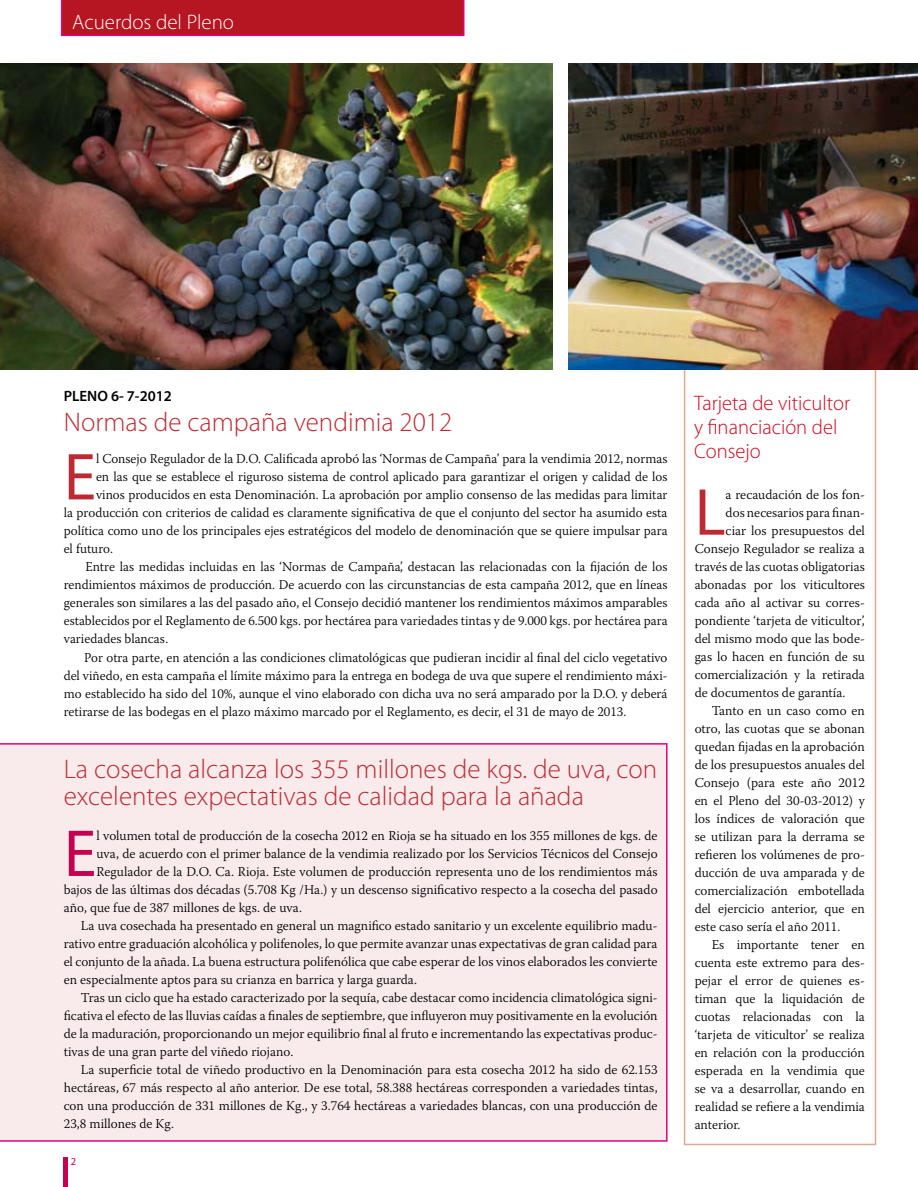
<style>
.page{position:relative;width:918px;height:1187px;background:#fff}
.page>*{position:absolute;margin:0;border:0;box-sizing:border-box;transform-origin:0 0}
.t1{font:66.9px "Myriad Pro";color:#bd2a33}
.t2{font:66.9px "Myriad Pro";color:#c50050}
.t3{font:300 27px/27px "Myriad Pro";color:#bd2a33}
.t4{font:300 21px/24px "Myriad Pro";color:#cc071e}
.t5{font:300 21px "Myriad Pro";color:#fff}
.t6{font:600 15px "Myriad Pro";color:#000}
.t7{font:300 13.5px "Warnock Pro";color:#000}
</style>
<div class="page">
<hr style="left:64px;top:1157px;width:4px;height:29px;background:#c50050">
<div style="left:684px;top:336px;width:192px;height:809px;border:2px solid #e0a992"></div>
<div style="left:0;top:743px;width:668px;height:398px;background:#f9ebeb"></div>
<div style="left:61px;top:0;width:403px;height:36px;background:#b51621"></div>
<img style="left:568px;top:64px;width:350px;height:305px">
<img style="left:0;top:64px;width:553px;height:305px">
<h3 class="t5" style="left:72px;top:9px;width:163px">Acuerdos del Pleno</h3>
<p class="t6" style="left:64px;top:386px;width:110px">PLENO 6- 7-2012</p>
<h3 class="t4" style="left:694px;top:390px;width:157px">Tarjeta de viticultor y financiación del<br>Consejo</h3>
<h1 class="t1" style="left:695px;top:471px;width:32px">L</h1>
<p class="t7" style="left:726px;top:486px;width:141px">a recaudación de los fon-</p>
<h2 class="t3" style="left:64px;top:408px;width:390px">Normas de campaña vendimia 2012</h2>
<h1 class="t1" style="left:64px;top:435px;width:34px">E</h1>
<p class="t7" style="left:96px;top:451px;width:573px">l Consejo Regulador de la D.O. Calificada aprobó las ‘Normas de Campaña’ para la vendimia 2012, normas</p>
<p class="t7" style="left:96px;top:469px;width:573px">en las que se establece el riguroso sistema de control aplicado para garantizar el origen y calidad de los</p>
<p class="t7" style="left:96px;top:487px;width:573px">vinos producidos en esta Denominación. La aprobación por amplio consenso de las medidas para limitar</p>
<p class="t7" style="left:64px;top:505px;width:605px">la producción con criterios de calidad es claramente significativa de que el conjunto del sector ha asumido esta</p>
<p class="t7" style="left:64px;top:523px;width:605px">política como uno de los principales ejes estratégicos del modelo de denominación que se quiere impulsar para</p>
<p class="t7" style="left:64px;top:541px;width:51px">el futuro.</p>
<p class="t7" style="left:86px;top:559px;width:583px">Entre las medidas incluidas en las ‘Normas de Campaña’, destacan las relacionadas con la fijación de los</p>
<p class="t7" style="left:64px;top:577px;width:605px">rendimientos máximos de producción. De acuerdo con las circunstancias de esta campaña 2012, que en líneas</p>
<p class="t7" style="left:64px;top:595px;width:605px">generales son similares a las del pasado año, el Consejo decidió mantener los rendimientos máximos amparables</p>
<p class="t7" style="left:64px;top:613px;width:605px">establecidos por el Reglamento de 6.500 kgs. por hectárea para variedades tintas y de 9.000 kgs. por hectárea para</p>
<p class="t7" style="left:64px;top:631px;width:106px">variedades blancas.</p>
<p class="t7" style="left:84px;top:649px;width:585px">Por otra parte, en atención a las condiciones climatológicas que pudieran incidir al final del ciclo vegetativo</p>
<p class="t7" style="left:64px;top:667px;width:605px">del viñedo, en esta campaña el límite máximo para la entrega en bodega de uva que supere el rendimiento máxi-</p>
<p class="t7" style="left:64px;top:685px;width:605px">mo establecido ha sido del 10%, aunque el vino elaborado con dicha uva no será amparado por la D.O. y deberá</p>
<p class="t7" style="left:64px;top:703px;width:564px">retirarse de las bodegas en el plazo máximo marcado por el Reglamento, es decir, el 31 de mayo de 2013.</p>
<p class="t7" style="left:726px;top:504px;width:141px">dos necesarios para finan-</p>
<p class="t7" style="left:726px;top:522px;width:141px">ciar los presupuestos del</p>
<p class="t7" style="left:695px;top:540px;width:172px">Consejo Regulador se realiza a</p>
<p class="t7" style="left:695px;top:558px;width:172px">través de las cuotas obligatorias</p>
<p class="t7" style="left:695px;top:576px;width:172px">abonadas por los viticultores</p>
<p class="t7" style="left:695px;top:594px;width:172px">cada año al activar su corres-</p>
<p class="t7" style="left:695px;top:612px;width:172px">pondiente ‘tarjeta de viticultor’,</p>
<p class="t7" style="left:695px;top:630px;width:172px">del mismo modo que las bode-</p>
<p class="t7" style="left:695px;top:648px;width:172px">gas lo hacen en función de su</p>
<p class="t7" style="left:695px;top:666px;width:172px">comercialización y la retirada</p>
<p class="t7" style="left:695px;top:684px;width:152px">de documentos de garantía.</p>
<p class="t7" style="left:712px;top:702px;width:155px">Tanto en un caso como en</p>
<p class="t7" style="left:695px;top:720px;width:172px">otro, las cuotas que se abonan</p>
<p class="t7" style="left:695px;top:738px;width:172px">quedan fijadas en la aprobación</p>
<p class="t7" style="left:695px;top:756px;width:172px">de los presupuestos anuales del</p>
<p class="t7" style="left:695px;top:774px;width:172px">Consejo (para este año 2012</p>
<p class="t7" style="left:695px;top:792px;width:172px">en el Pleno del 30-03-2012) y</p>
<p class="t7" style="left:695px;top:810px;width:172px">los índices de valoración que</p>
<p class="t7" style="left:695px;top:828px;width:172px">se utilizan para la derrama se</p>
<p class="t7" style="left:695px;top:846px;width:172px">refieren los volúmenes de pro-</p>
<p class="t7" style="left:695px;top:864px;width:172px">ducción de uva amparada y de</p>
<p class="t7" style="left:695px;top:882px;width:172px">comercialización embotellada</p>
<p class="t7" style="left:695px;top:900px;width:172px">del ejercicio anterior, que en</p>
<p class="t7" style="left:695px;top:918px;width:147px">este caso sería el año 2011.</p>
<p class="t7" style="left:712px;top:936px;width:155px">Es importante tener en</p>
<p class="t7" style="left:695px;top:954px;width:172px">cuenta este extremo para des-</p>
<p class="t7" style="left:695px;top:972px;width:172px">pejar el error de quienes es-</p>
<p class="t7" style="left:695px;top:990px;width:172px">timan que la liquidación de</p>
<p class="t7" style="left:695px;top:1008px;width:172px">cuotas relacionadas con la</p>
<p class="t7" style="left:695px;top:1026px;width:172px">‘tarjeta de viticultor’ se realiza</p>
<p class="t7" style="left:695px;top:1044px;width:172px">en relación con la producción</p>
<p class="t7" style="left:695px;top:1062px;width:172px">esperada en la vendimia que</p>
<p class="t7" style="left:695px;top:1080px;width:172px">se va a desarrollar, cuando en</p>
<p class="t7" style="left:695px;top:1098px;width:172px">realidad se refiere a la vendimia</p>
<p class="t7" style="left:695px;top:1116px;width:47px">anterior.</p>
<h2 class="t3" style="left:64px;top:754px;width:595px">La cosecha alcanza los 355 millones de kgs. de uva, con excelentes expectativas de calidad para la añada</h2>
<h1 class="t2" style="left:64px;top:812px;width:34px">E</h1>
<p class="t7" style="left:96px;top:827px;width:563px">l volumen total de producción de la cosecha 2012 en Rioja se ha situado en los 355 millones de kgs. de</p>
<p class="t7" style="left:96px;top:845px;width:563px">uva, de acuerdo con el primer balance de la vendimia realizado por los Servicios Técnicos del Consejo</p>
<p class="t7" style="left:96px;top:863px;width:563px">Regulador de la D.O. Ca. Rioja. Este volumen de producción representa uno de los rendimientos más</p>
<p class="t7" style="left:64px;top:881px;width:595px">bajos de las últimas dos décadas (5.708 Kg /Ha.) y un descenso significativo respecto a la cosecha del pasado</p>
<p class="t7" style="left:64px;top:899px;width:240px">año, que fue de 387 millones de kgs. de uva.</p>
<p class="t7" style="left:81px;top:917px;width:578px">La uva cosechada ha presentado en general un magnifico estado sanitario y un excelente equilibrio madu-</p>
<p class="t7" style="left:64px;top:935px;width:595px">rativo entre graduación alcohólica y polifenoles, lo que permite avanzar unas expectativas de gran calidad para</p>
<p class="t7" style="left:64px;top:953px;width:595px">el conjunto de la añada. La buena estructura polifenólica que cabe esperar de los vinos elaborados les convierte</p>
<p class="t7" style="left:64px;top:971px;width:355px">en especialmente aptos para su crianza en barrica y larga guarda.</p>
<p class="t7" style="left:81px;top:989px;width:578px">Tras un ciclo que ha estado caracterizado por la sequía, cabe destacar como incidencia climatológica signi-</p>
<p class="t7" style="left:64px;top:1007px;width:595px">ficativa el efecto de las lluvias caídas a finales de septiembre, que influyeron muy positivamente en la evolución</p>
<p class="t7" style="left:64px;top:1025px;width:595px">de la maduración, proporcionando un mejor equilibrio final al fruto e incrementando las expectativas produc-</p>
<p class="t7" style="left:64px;top:1043px;width:231px">tivas de una gran parte del viñedo riojano.</p>
<p class="t7" style="left:81px;top:1061px;width:578px">La superficie total de viñedo productivo en la Denominación para esta cosecha 2012 ha sido de 62.153</p>
<p class="t7" style="left:64px;top:1079px;width:595px">hectáreas, 67 más respecto al año anterior. De ese total, 58.388 hectáreas corresponden a variedades tintas,</p>
<p class="t7" style="left:64px;top:1097px;width:595px">con una producción de 331 millones de Kg., y 3.764 hectáreas a variedades blancas, con una producción de</p>
<p class="t7" style="left:64px;top:1115px;width:112px">23,8 millones de Kg.</p>
</div>
